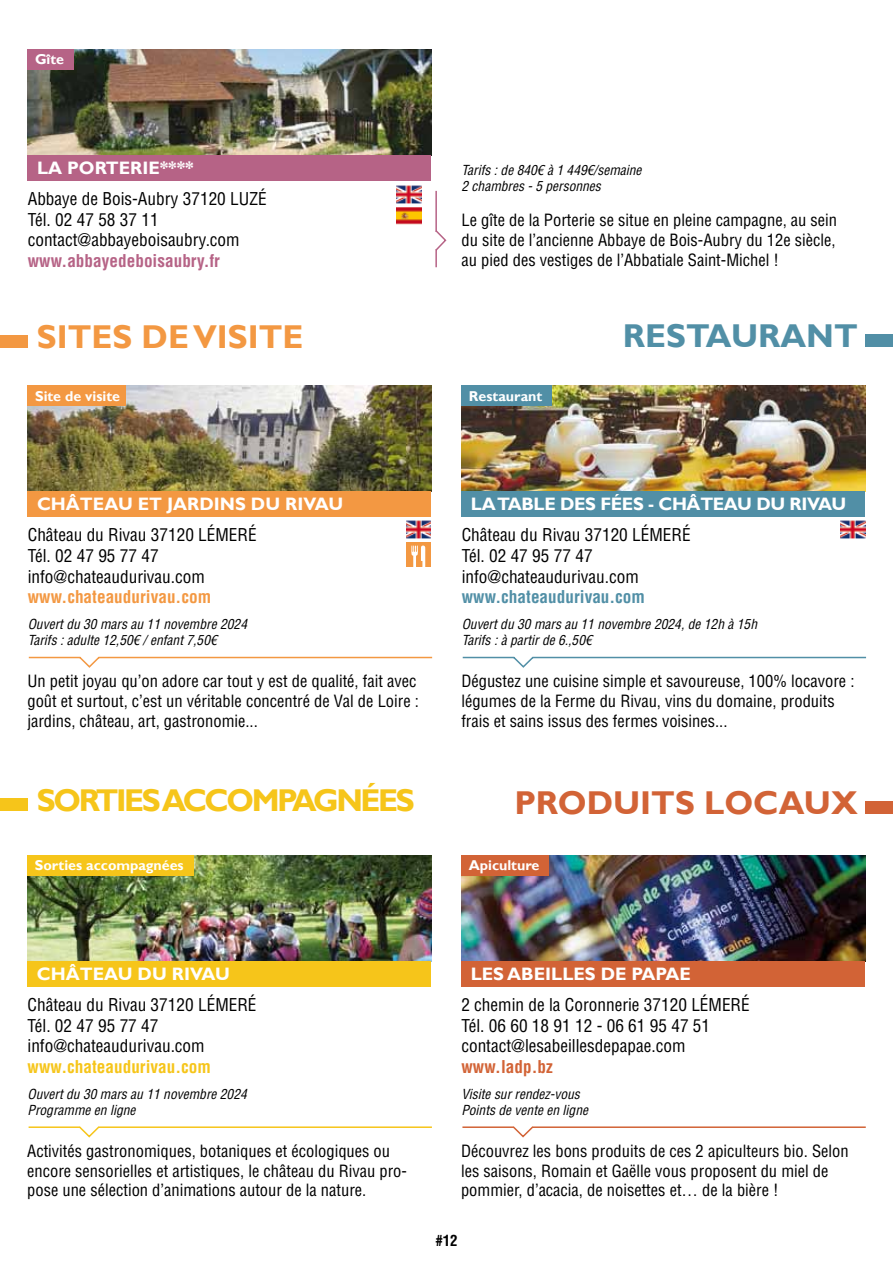
<style>
.page{position:relative;width:893px;height:1263px;background:#fff}
.page>*{position:absolute;margin:0;border:0;box-sizing:border-box;transform-origin:0 0}
.t1{font:700 33px "Gill Sans";color:#d26336}
.t2{font:700 33px "Gill Sans";color:#f39842}
.t3{font:700 33px "Gill Sans";color:#518fa6}
.t4{font:700 31.5px "Gill Sans";letter-spacing:-.075em;color:#f6c51a}
.t5{font:700 18px "Gill Sans";color:#fff}
.t6{font:700 18px "Gill Sans";letter-spacing:-.02em;color:#fff}
.t7{font:condensed 17.25px/20.7px "Helvetica LT Std";color:#000}
.t8{font:700 condensed 17.25px "Helvetica LT Std";color:#b66386}
.t9{font:700 condensed 17.25px "Helvetica LT Std";color:#f39842}
.t10{font:700 condensed 17.25px "Helvetica LT Std";color:#518fa6}
.t11{font:700 condensed 17.25px "Helvetica LT Std";color:#f6c51a}
.t12{font:700 condensed 17.25px "Helvetica LT Std";color:#d26336}
.t13{font:condensed 16.5px/19.8px "Helvetica LT Std";color:#000}
.t14{font:700 condensed 15px "Helvetica LT Std";color:#000}
.t15{font:700 14.25px "Gill Sans";color:#fff}
.t16{font:italic condensed 13.5px/16.2px "Helvetica LT Std";color:#000}
</style>
<div class="page">
<div style="left:0;top:335px;width:27px;height:13px;background:#f39842"></div>
<div style="left:866px;top:334px;width:27px;height:13px;background:#518fa6"></div>
<div style="left:0;top:798px;width:27px;height:13px;background:#f6c51a"></div>
<div style="left:866px;top:801px;width:27px;height:13px;background:#d26336"></div>
<svg style="left:435px;top:190px;width:12px;height:78px"></svg>
<img style="left:396px;top:207px;width:25px;height:18px">
<img style="left:396px;top:185px;width:25px;height:19px">
<img style="left:27px;top:49px;width:404px;height:106px">
<div style="left:27px;top:49px;width:47px;height:21px;background:#b66386"></div>
<div style="left:27px;top:155px;width:404px;height:26px;background:#b66386"></div>
<svg style="left:28px;top:656px;width:405px;height:12px"></svg>
<img style="left:28px;top:386px;width:403px;height:105px">
<div style="left:27px;top:386px;width:99px;height:20px;background:#f39842"></div>
<div style="left:27px;top:491px;width:404px;height:26px;background:#f39842"></div>
<img style="left:406px;top:520px;width:25px;height:19px">
<div style="left:406px;top:542px;width:25px;height:25px;background:#f39842"></div>
<svg style="left:411px;top:545px;width:15px;height:22px"></svg>
<svg style="left:462px;top:656px;width:405px;height:12px"></svg>
<img style="left:462px;top:386px;width:403px;height:105px">
<div style="left:461px;top:386px;width:90px;height:20px;background:#518fa6"></div>
<div style="left:461px;top:491px;width:404px;height:26px;background:#518fa6"></div>
<img style="left:840px;top:520px;width:25px;height:19px">
<svg style="left:28px;top:1126px;width:404px;height:12px"></svg>
<img style="left:28px;top:855px;width:403px;height:106px">
<div style="left:27px;top:855px;width:167px;height:20px;background:#f6c51a"></div>
<div style="left:27px;top:961px;width:404px;height:26px;background:#f6c51a"></div>
<svg style="left:462px;top:1126px;width:404px;height:12px"></svg>
<img style="left:461px;top:855px;width:404px;height:106px">
<div style="left:461px;top:855px;width:88px;height:20px;background:#d26336"></div>
<div style="left:461px;top:961px;width:404px;height:26px;background:#d26336"></div>
<p class="t15" style="left:35px;top:51px;width:31px">GÎTE</p>
<p class="t5" style="left:37px;top:157px;width:158px">LA PORTERIE****</p>
<p class="t7" style="left:28px;top:188px;width:240px">Abbaye de Bois-Aubry 37120 LUZÉ<br>Tél. 02 47 58 37 11 contact@abbayeboisaubry.com</p>
<p class="t8" style="left:28px;top:250px;width:194px">www.abbayedeboisaubry.fr</p>
<p class="t16" style="left:461px;top:162px;width:182px">Tarifs : de 840€ à 1 449€/semaine<br>2 chambres - 5 personnes</p>
<p class="t13" style="left:461px;top:210px;width:377px;text-align:justify">Le gîte de la Porterie se situe en pleine campagne, au sein du site de l’ancienne Abbaye de Bois-Aubry du 12e siècle, au pied des vestiges de l’Abbatiale Saint-Michel !</p>
<h1 class="t2" style="left:37px;top:317px;width:268px">SITES DE VISITE</h1>
<h1 class="t3" style="left:623px;top:316px;width:236px">RESTAURANT</h1>
<p class="t15" style="left:35px;top:387px;width:87px">SITE DE VISITE</p>
<p class="t15" style="left:469px;top:387px;width:75px">RESTAURANT</p>
<p class="t5" style="left:37px;top:493px;width:57px">CHÂTEAU</p>
<p class="t5" style="left:138px;top:493px;width:172px">ET JARDI NS DU RIVAU</p>
<p class="t6" style="left:471px;top:493px;width:152px">LA TABLE DES FÉES</p>
<p class="t5" style="left:648px;top:493px;width:66px">- CHÂTEAU</p>
<p class="t5" style="left:756px;top:493px;width:45px">DU RIVAU</p>
<p class="t7" style="left:28px;top:524px;width:231px">Château du Rivau 37120 LÉMERÉ<br>Tél. 02 47 95 77 47 info@chateaudurivau.com</p>
<p class="t9" style="left:28px;top:586px;width:185px">www.chateaudurivau.com</p>
<p class="t16" style="left:28px;top:616px;width:221px">Ouvert du 30 mars au 11 novembre 2024<br>Tarifs : adulte 12,50€ / enfant 7,50€</p>
<p class="t13" style="left:27px;top:671px;width:393px">Un petit joyau qu’on adore car tout y est de qualité, fait avec goût et surtout, c’est un véritable concentré de Val de Loire : jardins, château, art, gastronomie...</p>
<p class="t7" style="left:462px;top:524px;width:231px">Château du Rivau 37120 LÉMERÉ<br>Tél. 02 47 95 77 47 info@chateaudurivau.com</p>
<p class="t10" style="left:462px;top:586px;width:185px">www.chateaudurivau.com</p>
<p class="t16" style="left:462px;top:616px;width:297px">Ouvert du 30 mars au 11 novembre 2024, de 12h à 15h<br>Tarifs : à partir de 6.,50€</p>
<p class="t13" style="left:461px;top:671px;width:395px">Dégustez une cuisine simple et savoureuse, 100% locavore : légumes de la Ferme du Rivau, vins du domaine, produits frais et sains issus des fermes voisines...</p>
<h2 class="t4" style="left:37px;top:781px;width:380px">SORTIES ACCOMPAGNÉES</h2>
<h1 class="t1" style="left:514px;top:784px;width:345px">PRODUITS LOCAUX</h1>
<p class="t15" style="left:35px;top:857px;width:150px">SORTIES ACCOMPAGNÉES</p>
<p class="t15" style="left:469px;top:857px;width:72px">APICULTURE</p>
<p class="t5" style="left:37px;top:963px;width:57px">CHÂTEAU</p>
<p class="t5" style="left:138px;top:963px;width:59px">DU RIVAU</p>
<p class="t7" style="left:28px;top:994px;width:231px">Château du Rivau 37120 LÉMERÉ<br>Tél. 02 47 95 77 47 info@chateaudurivau.com</p>
<p class="t11" style="left:28px;top:1056px;width:185px">www.chateaudurivau.com</p>
<p class="t16" style="left:28px;top:1086px;width:221px">Ouvert du 30 mars au 11 novembre 2024<br>Programme en ligne</p>
<p class="t13" style="left:27px;top:1141px;width:381px">Activités gastronomiques, botaniques et écologiques ou encore sensorielles et artistiques, le château du Rivau pro&shy;pose une sélection d’animations autour de la nature.</p>
<p class="t5" style="left:471px;top:963px;width:62px">LES ABEILLES</p>
<p class="t5" style="left:601px;top:963px;width:54px">DE PAPAE</p>
<p class="t7" style="left:461px;top:994px;width:290px">2 chemin de la Coronnerie 37120 LÉMERÉ<br>Tél. 06 60 18 91 12 - 06 61 95 47 51 contact@lesabeillesdepapae.com</p>
<p class="t12" style="left:461px;top:1056px;width:93px">www.ladp.bz</p>
<p class="t16" style="left:461px;top:1086px;width:128px">Visite sur rendez-vous<br>Points de vente en ligne</p>
<p class="t13" style="left:461px;top:1141px;width:389px">Découvrez les bons produits de ces 2 apiculteurs bio. Selon les saisons, Romain et Gaëlle vous proposent du miel de pommier, d’acacia, de noisettes et… de la bière !</p>
<p class="t14" style="left:435px;top:1231px;width:24px">#12</p>
</div>
